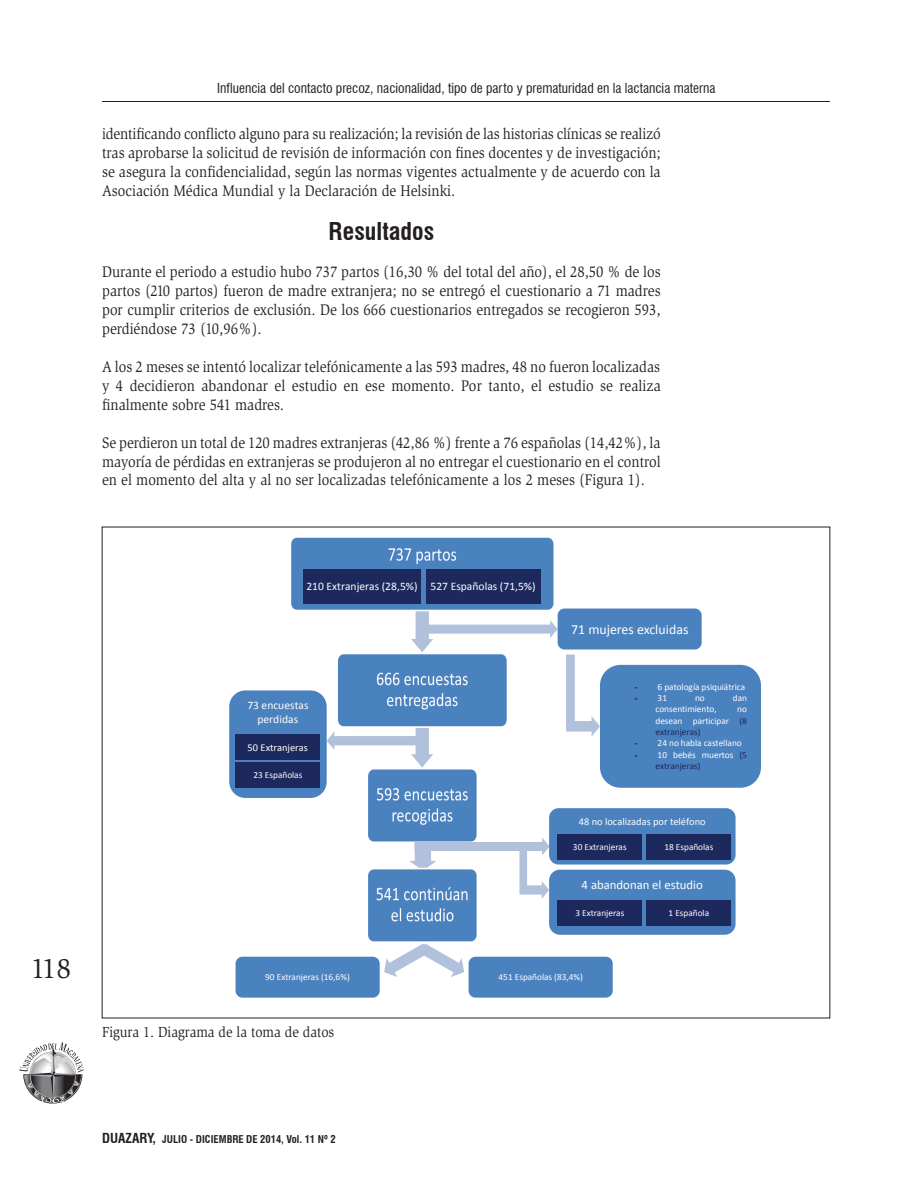
<style>
.page{position:relative;width:915px;height:1191px;background:#fff}
.page>*{position:absolute;margin:0;border:0;box-sizing:border-box;transform-origin:0 0}
.t1{font:28.5px "Slimbach";color:#231f20}
.t2{font:700 condensed 24px "Swiss 721 BT";color:#231f20}
.t3{font:15.75px/18.9px "Slimbach";color:#231f20;text-align:justify;scale:.9 1}
.t4{font:15px "Slimbach";color:#231f20;scale:.9 1}
.t5{font:13.8px "Calibri";color:#fff}
.t6{font:condensed 13.5px "Swiss 721 BT";color:#231f20}
.t7{font:12.75px "Calibri";color:#fff}
.t8{font:11.55px/13.8px "Calibri";letter-spacing:.005em;color:#fff;text-align:center}
.t9{font:700 condensed 10.5px "Swiss 721 BT";color:#231f20}
.t10{font:10.35px "Calibri";color:#fff}
.t11{font:9.3px/11.2px "Calibri";letter-spacing:-.005em;color:#fff;text-align:justify}
.s1{font-family:"Times New Roman";color:#040503}
.s2{color:#1d285c}
.s3{font-size:13.5px}
.s4{font-style:inherit}
</style>
<div class="page">
<svg style="left:19px;top:1042px;width:64px;height:61px"></svg>
<hr style="left:102px;top:101px;width:727px;height:1px;background:#231f20">
<img style="left:291px;top:537px;width:264px;height:405px">
<div style="left:235px;top:956px;width:144px;height:41px;background:#4a81bf;border-radius:7px"></div>
<div style="left:468px;top:956px;width:144px;height:41px;background:#4a81bf;border-radius:7px"></div>
<svg style="left:384px;top:943px;width:80px;height:34px"></svg>
<svg style="left:422px;top:620px;width:135px;height:18px"></svg>
<div style="left:557px;top:608px;width:144px;height:41px;background:#4a81bf;border-radius:7px"></div>
<div style="left:599px;top:665px;width:161px;height:122px;background:#4a81bf;border-radius:20px"></div>
<svg style="left:566px;top:654px;width:33px;height:82px"></svg>
<div style="left:549px;top:808px;width:186px;height:56px;background:#4a81bf;border-radius:9px"></div>
<div style="left:549px;top:869px;width:186px;height:65px;background:#4a81bf;border-radius:11px"></div>
<svg style="left:414px;top:837px;width:135px;height:62px"></svg>
<div style="left:229px;top:690px;width:97px;height:108px;background:#4a81bf;border-radius:16px"></div>
<svg style="left:326px;top:731px;width:100px;height:19px"></svg>
<div style="left:425px;top:569px;width:115px;height:34px;background:#1d285c"></div>
<div style="left:303px;top:569px;width:117px;height:34px;background:#1d285c"></div>
<div style="left:235px;top:734px;width:85px;height:26px;background:#1d285c"></div>
<div style="left:235px;top:762px;width:85px;height:25px;background:#1d285c"></div>
<div style="left:557px;top:900px;width:85px;height:26px;background:#1d285c"></div>
<div style="left:646px;top:900px;width:85px;height:26px;background:#1d285c"></div>
<div style="left:557px;top:834px;width:85px;height:25px;background:#1d285c"></div>
<div style="left:646px;top:834px;width:85px;height:25px;background:#1d285c"></div>
<p class="t6" style="left:217px;top:80px;width:499px">Influencia del contacto precoz, nacionalidad, tipo de parto y prematuridad en la lactancia materna</p>
<p class="t3" style="left:102px;top:125px;width:622px">identificando conflicto alguno para su realización; la revisión de las historias clínicas se realizó tras aprobarse la solicitud de revisión de información con fines docentes y de investigación; se asegura la confidencialidad, según las normas vigentes actualmente y de acuerdo con la Asociación Médica Mundial y la Declaración de Helsinki.</p>
<h2 class="t2" style="left:328px;top:216px;width:107px">Resultados</h2>
<p class="t3" style="left:102px;top:263px;width:622px">Durante el periodo a estudio hubo 737 partos (16,30 % del total del año), el 28,50 % de los partos (210 partos) fueron de madre extranjera; no se entregó el cuestionario a 71 madres por cumplir criterios de exclusión. De los 666 cuestionarios entregados se recogieron 593, perdiéndose 73 (10,96%).</p>
<p class="t3" style="left:102px;top:357px;width:622px">A los 2 meses se intentó localizar telefónicamente a las 593 madres, 48 no fueron localizadas y 4 decidieron abandonar el estudio en ese momento. Por tanto, el estudio se realiza finalmente sobre 541 madres.</p>
<p class="t3" style="left:102px;top:433px;width:622px">Se perdieron un total de 120 madres extranjeras (42,86 %) frente a 76 españolas (14,42%), la mayoría de pérdidas en extranjeras se produjeron al no entregar el cuestionario en el control en el momento del alta y al no ser localizadas telefónicamente a los 2 meses (Figura 1).</p>
<h1 class="t1" style="left:31px;top:952px;width:42px">118</h1>
<p class="t8" style="left:306px;top:578px;width:231px">210 Extranjeras (28,5%) 527 Españolas (71,5%)</p>
<p class="t8" style="left:247px;top:698px;width:63px">73 encuestas perdidas</p>
<p class="t10" style="left:247px;top:741px;width:62px">50 Extranjeras</p>
<p class="t11" style="left:253px;top:769px;width:50px">23 Españolas</p>
<p class="t5" style="left:571px;top:620px;width:119px">71 mujeres excluidas</p>
<p class="t11" style="left:634px;top:681px;width:112px"><span class="s1">-</span> 6 patología psiquiátrica</p>
<p class="t11" style="left:634px;top:692px;width:34px"><span class="s1">-</span> 31</p>
<p class="t11" style="left:694px;top:692px;width:11px">no</p>
<p class="t11" style="left:732px;top:692px;width:16px">dan</p>
<p class="t11" style="left:655px;top:703px;width:63px">consentimiento,</p>
<p class="t11" style="left:655px;top:703px;width:93px;text-indent:82px">no desean participar <span class="s2">(8 extranjeras)</span></p>
<p class="t11" style="left:634px;top:737px;width:108px"><span class="s1">-</span> 24 no habla castellano</p>
<p class="t11" style="left:655px;top:748px;width:93px;text-indent:-21px"><span class="s1">-</span> 10 bebés muertos <span class="s2">(5 extranjeras)</span></p>
<p class="t10" style="left:578px;top:814px;width:128px">48 no localizadas por teléfono</p>
<p class="t11" style="left:572px;top:840px;width:55px">30 Extranjeras</p>
<p class="t11" style="left:664px;top:840px;width:50px">18 Españolas</p>
<p class="t7" style="left:581px;top:876px;width:123px">4 abandonan el estudio</p>
<p class="t11" style="left:575px;top:907px;width:50px">3 Extranjeras</p>
<p class="t11" style="left:668px;top:907px;width:42px">1 Española</p>
<p class="t11" style="left:265px;top:971px;width:86px">90 Extranjeras (16,6%)</p>
<p class="t11" style="left:498px;top:971px;width:86px">451 Españolas (83,4%)</p>
<p class="t4" style="left:102px;top:1023px;width:259px">Figura 1. Diagrama de la toma de datos</p>
<p class="t9" style="left:102px;top:1133px;width:235px"><span class="s3">DUAZARY,</span> <span class="s4">JULIO - DICIEMBRE</span> DE 2014, Vol. 11 Nº 2</p>
</div>
